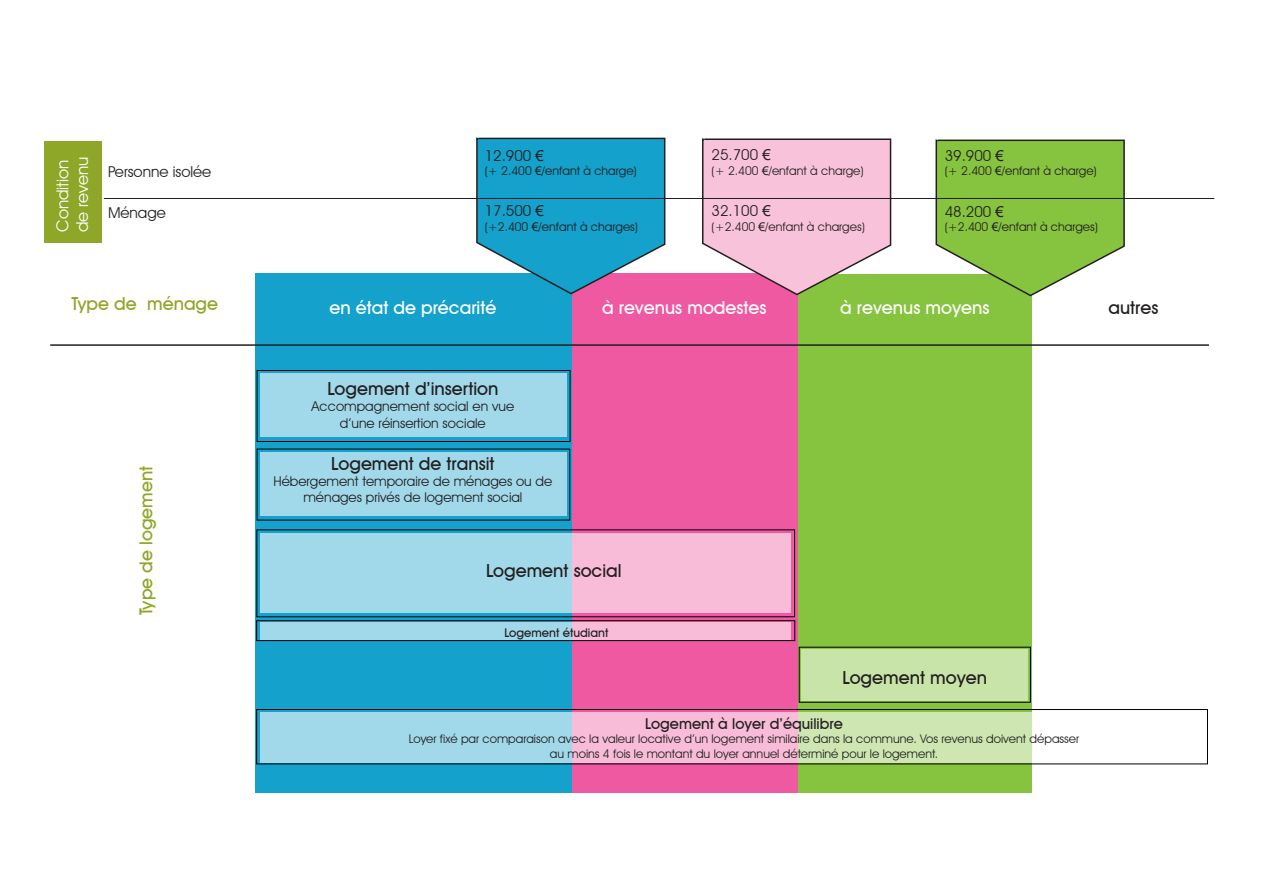
<style>
.page{position:relative;width:1263px;height:893px;background:#fff}
.page>*{position:absolute;margin:0;border:0;box-sizing:border-box;transform-origin:0 0}
.t1{font:500 18px "Avant Garde IT Cby BT";color:#231f20}
.t2{font:500 18px "Avant Garde IT Cby BT";color:#fff}
.t3{font:500 18px "Avant Garde IT Cby BT";color:#8ea728}
.t4{font:16.5px "Avant Garde IT Cby BT";color:#fff}
.t5{font:15px "Avant Garde IT Cby BT";color:#231f20}
.t6{font:500 15px "Avant Garde IT Cby BT";color:#231f20}
.t7{font:13.5px/16.2px "Avant Garde IT Cby BT";color:#231f20;text-align:center}
.t8{font:12px "Avant Garde IT Cby BT";color:#231f20}
.t9{font:500 12px "Avant Garde IT Cby BT";color:#231f20}
.s1{font-family:"Arial"}
</style>
<div class="page">
<div style="left:797px;top:275px;width:235px;height:518px;background:#86c33f"></div>
<div style="left:571px;top:274px;width:226px;height:519px;background:#ef59a1"></div>
<div style="left:255px;top:273px;width:316px;height:520px;background:#14a1cb"></div>
<div style="left:45px;top:142px;width:57px;height:101px;background:#8ea728"></div>
<div style="left:257px;top:370px;width:313px;height:72px;border:1px solid #000"></div>
<hr style="left:50px;top:344px;width:1159px;height:2px;background:#231f20">
<div style="left:256px;top:529px;width:539px;height:88px;border:1px solid #000"></div>
<div style="left:256px;top:620px;width:539px;height:21px;border:1px solid #000"></div>
<div style="left:799px;top:647px;width:232px;height:56px;border:1px solid #000"></div>
<div style="left:256px;top:709px;width:952px;height:55px;border:1px solid #000"></div>
<svg style="left:476px;top:137px;width:190px;height:158px"></svg>
<div style="left:479px;top:181px;width:184px;height:59px;background:#14a1cb"></div>
<svg style="left:701px;top:138px;width:191px;height:158px"></svg>
<svg style="left:935px;top:139px;width:190px;height:158px"></svg>
<hr style="left:104px;top:198px;width:1110px;height:1px;background:#231f20">
<div style="left:260px;top:374px;width:306px;height:63px;background:#a1d9ea"></div>
<svg style="left:260px;top:622px;width:531px;height:17px;background:#c4cde2"></svg>
<div style="left:801px;top:649px;width:227px;height:51px;background:#c9e4a9"></div>
<svg style="left:260px;top:712px;width:945px;height:51px"></svg>
<div style="left:260px;top:452px;width:306px;height:64px;background:#a1d9ea"></div>
<svg style="left:260px;top:533px;width:531px;height:80px;background:#c4cde2"></svg>
<p class="t4" style="left:53px;top:232px;width:73px;rotate:-90deg">Condition</p>
<p class="t4" style="left:72px;top:232px;width:77px;rotate:-90deg">de revenu</p>
<p class="t5" style="left:108px;top:162px;width:105px">Personne isolée</p>
<p class="t5" style="left:108px;top:204px;width:59px">Ménage</p>
<p class="t3" style="left:71px;top:293px;width:148px">Type de ménage</p>
<p class="t3" style="left:135px;top:615px;width:151px;rotate:-90deg">Type de logement</p>
<p class="t5" style="left:485px;top:146px;width:61px">12.900 <span class="s1">€</span></p>
<p class="t8" style="left:485px;top:164px;width:154px">(+ 2.400 <span class="s1">€</span>/enfant à charge)</p>
<p class="t5" style="left:485px;top:202px;width:61px">17.500 <span class="s1">€</span></p>
<p class="t8" style="left:485px;top:219px;width:155px">(+2.400 <span class="s1">€</span>/enfant à charges)</p>
<p class="t5" style="left:711px;top:146px;width:61px">25.700 <span class="s1">€</span></p>
<p class="t8" style="left:711px;top:163px;width:154px">(+ 2.400 <span class="s1">€</span>/enfant à charge)</p>
<p class="t5" style="left:711px;top:202px;width:61px">32.100 <span class="s1">€</span></p>
<p class="t8" style="left:711px;top:219px;width:155px">(+2.400 <span class="s1">€</span>/enfant à charges)</p>
<p class="t5" style="left:945px;top:146px;width:61px">39.900 <span class="s1">€</span></p>
<p class="t8" style="left:945px;top:164px;width:154px">(+ 2.400 <span class="s1">€</span>/enfant à charge)</p>
<p class="t5" style="left:945px;top:202px;width:61px">48.200 <span class="s1">€</span></p>
<p class="t8" style="left:945px;top:220px;width:155px">(+2.400 <span class="s1">€</span>/enfant à charges)</p>
<p class="t2" style="left:329px;top:297px;width:168px">en état de précarité</p>
<p class="t2" style="left:602px;top:297px;width:166px">à revenus modestes</p>
<p class="t2" style="left:840px;top:297px;width:151px">à revenus moyens</p>
<p class="t1" style="left:1108px;top:297px;width:51px">autres</p>
<p class="t1" style="left:327px;top:378px;width:173px">Logement d’insertion</p>
<p class="t7" style="left:312px;top:398px;width:204px">Accompagnement social en vue</p>
<p class="t7" style="left:340px;top:415px;width:147px">d’une réinsertion sociale</p>
<p class="t1" style="left:331px;top:452px;width:165px">Logement de transit</p>
<p class="t7" style="left:273px;top:473px;width:280px">Hébergement temporaire de ménages ou de ménages privés de logement social</p>
<p class="t1" style="left:486px;top:559px;width:137px">Logement social</p>
<p class="t9" style="left:504px;top:625px;width:105px">Logement étudiant</p>
<p class="t1" style="left:842px;top:667px;width:146px">Logement moyen</p>
<p class="t6" style="left:645px;top:715px;width:199px">Logement à loyer d’équilibre</p>
<p class="t8" style="left:409px;top:732px;width:672px">Loyer fixé par comparaison avec la valeur locative d’un logement similaire dans la commune. Vos revenus doivent dépasser</p>
<p class="t8" style="left:550px;top:746px;width:390px">au moins 4 fois le montant du loyer annuel déterminé pour le logement.</p>
</div>
